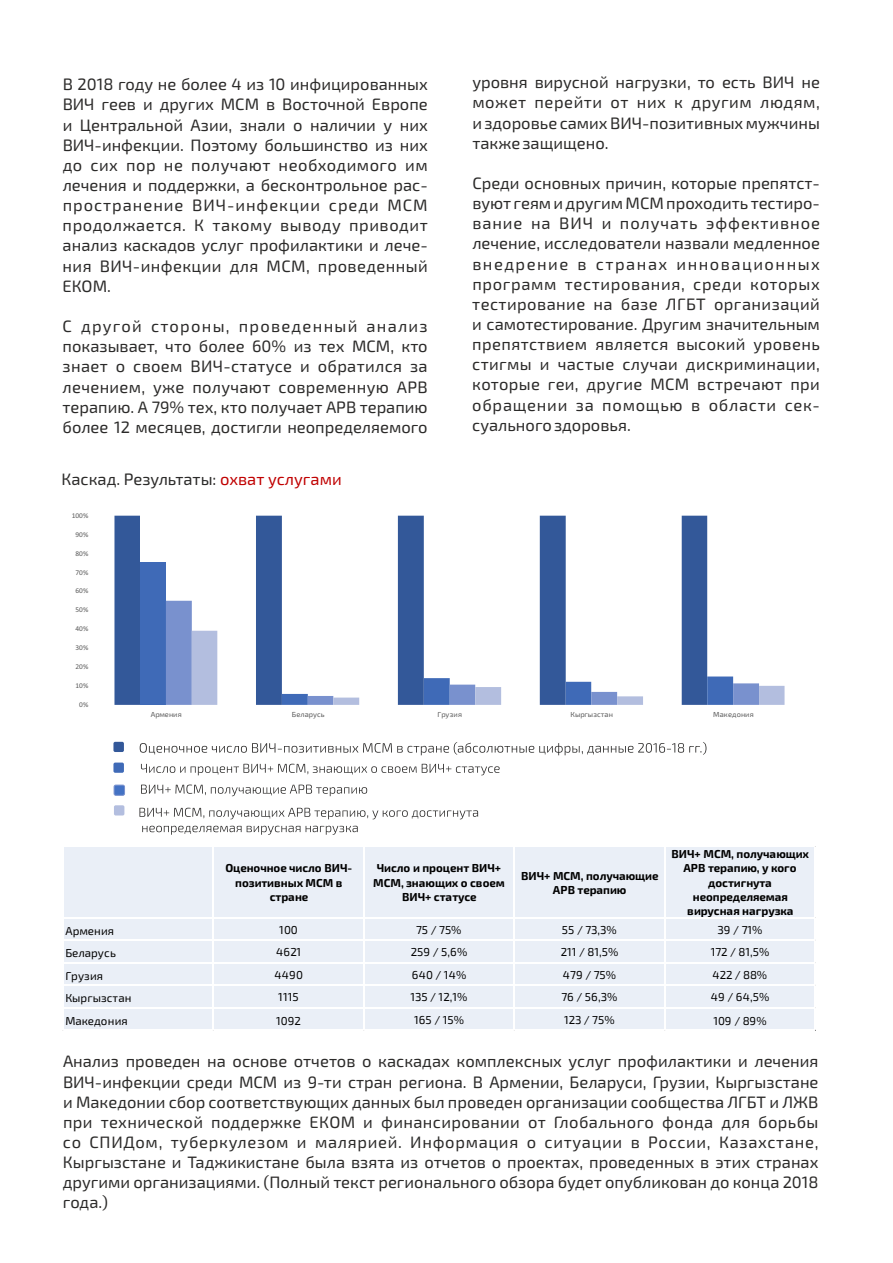
<style>
.page{position:relative;width:893px;height:1263px;background:#fff}
.page>*{position:absolute;margin:0;border:0;box-sizing:border-box;transform-origin:0 0}
.t1{font:16.5px/20.1px "Exo 2";color:#2b2a29;text-align:justify}
.t2{font:700 11.55px/14.1px "Exo 2";letter-spacing:-.01em;color:#000;text-align:center}
.t3{font:11.55px "Exo 2";color:#000}
.t4{font:7.35px "Exo 2";letter-spacing:.01em;color:#595959}
.t5{font:7.35px "Calibri";color:#595959}
.s1{color:#c00000}
</style>
<div class="page">
<svg style="left:139px;top:808px;width:339px;height:27px"></svg>
<div style="left:114px;top:785px;width:11px;height:10px;background:#4472c4;border:1px solid #7991ce;border-radius:2px"></div>
<div style="left:114px;top:805px;width:10px;height:10px;background:#b3bedf;border-radius:2px"></div>
<div style="left:113px;top:762px;width:11px;height:11px;background:#3f6ab7;border-radius:2px"></div>
<svg style="left:141px;top:764px;width:359px;height:11px"></svg>
<svg style="left:141px;top:784px;width:226px;height:12px"></svg>
<div style="left:113px;top:742px;width:11px;height:10px;background:#335899;border-radius:2px"></div>
<svg style="left:140px;top:742px;width:566px;height:13px"></svg>
<div style="left:63px;top:847px;width:753px;height:184px;background:#eaeff7"></div>
<hr style="left:63px;top:917px;width:753px;height:1px;background:#fff">
<hr style="left:63px;top:939px;width:753px;height:1px;background:#fff">
<hr style="left:63px;top:962px;width:753px;height:1px;background:#fff">
<hr style="left:63px;top:985px;width:753px;height:1px;background:#fff">
<hr style="left:63px;top:1007px;width:753px;height:1px;background:#fff">
<hr style="left:63px;top:846px;width:1px;height:185px;background:#fff">
<hr style="left:213px;top:847px;width:1px;height:184px;background:#fff">
<hr style="left:363px;top:847px;width:1px;height:184px;background:#fff">
<hr style="left:514px;top:847px;width:1px;height:184px;background:#fff">
<hr style="left:664px;top:847px;width:1px;height:184px;background:#fff">
<hr style="left:63px;top:1030px;width:753px;height:1px;background:#fff">
<hr style="left:815px;top:847px;width:1px;height:184px;background:#fff">
<svg style="left:114px;top:516px;width:593px;height:189px"></svg>
<div style="left:140px;top:563px;width:26px;height:142px;background:#3f6ab7"></div>
<svg style="left:166px;top:601px;width:542px;height:104px"></svg>
<svg style="left:192px;top:631px;width:592px;height:74px"></svg>
<p class="t1" style="left:63px;top:76px;width:367px">В 2018 году не более 4 из 10 инфицированных ВИЧ геев и других МСМ в Восточной Европе и Центральной Азии, знали о наличии у них ВИЧ-инфекции. Поэтому большинство из них до сих пор не получают необходимого им лечения и поддержки, а бесконтрольное рас&shy;пространение ВИЧ-инфекции среди МСМ продолжается. К такому выводу приводит анализ каскадов услуг профилактики и лече&shy;ния ВИЧ-инфекции для МСМ, проведенный ЕКОМ.</p>
<p class="t1" style="left:63px;top:318px;width:367px">С другой стороны, проведенный анализ показывает, что более 60% из тех МСМ, кто знает о своем ВИЧ-статусе и обратился за лечением, уже получают современную АРВ терапию. А 79% тех, кто получает АРВ терапию более 12 месяцев, достигли неопределяемого</p>
<p class="t1" style="left:62px;top:470px;width:282px">Каскад. Результаты: <span class="s1">охват услугами</span></p>
<p class="t5" style="left:72px;top:512px;width:18px">100%</p>
<p class="t5" style="left:76px;top:531px;width:14px">90%</p>
<p class="t5" style="left:76px;top:550px;width:14px">80%</p>
<p class="t5" style="left:76px;top:569px;width:14px">70%</p>
<p class="t5" style="left:76px;top:588px;width:14px">60%</p>
<p class="t5" style="left:76px;top:607px;width:14px">50%</p>
<p class="t5" style="left:76px;top:626px;width:14px">40%</p>
<p class="t5" style="left:76px;top:645px;width:14px">30%</p>
<p class="t5" style="left:76px;top:664px;width:14px">20%</p>
<p class="t5" style="left:76px;top:682px;width:14px">10%</p>
<p class="t5" style="left:79px;top:701px;width:11px">0%</p>
<p class="t1" style="left:472px;top:74px;width:349px">уровня вирусной нагрузки, то есть ВИЧ не может перейти от них к другим людям, и здоровье самих ВИЧ-позитивных мужчины также защищено.</p>
<p class="t1" style="left:472px;top:175px;width:349px">Среди основных причин, которые препятст&shy;вуют геям и другим МСМ проходить тестиро&shy;вание на ВИЧ и получать эффективное лечение, исследователи назвали медленное внедрение в странах инновационных программ тестирования, среди которых тестирование на базе ЛГБТ организаций и самотестирование. Другим значительным препятствием является высокий уровень стигмы и частые случаи дискриминации, которые геи, другие МСМ встречают при обращении за помощью в области сек&shy;суального здоровья.</p>
<p class="t4" style="left:151px;top:712px;width:33px">Армения</p>
<p class="t4" style="left:292px;top:712px;width:35px">Беларусь</p>
<p class="t4" style="left:438px;top:712px;width:26px">Грузия</p>
<p class="t4" style="left:570px;top:712px;width:44px">Кыргызстан</p>
<p class="t4" style="left:713px;top:712px;width:42px">Македония</p>
<p class="t2" style="left:225px;top:862px;width:128px">Оценочное число ВИЧ&shy;позитивных МСМ в стране</p>
<p class="t2" style="left:373px;top:862px;width:133px">Число и процент ВИЧ+<br>МСМ, знающих о своем<br>ВИЧ+ статусе</p>
<p class="t2" style="left:521px;top:870px;width:139px">ВИЧ+ МСМ, получающие<br>АРВ терапию</p>
<p class="t2" style="left:671px;top:848px;width:139px">ВИЧ+ МСМ, получающих<br>АРВ терапию, у кого достигнута неопределяемая вирусная нагрузка</p>
<p class="t3" style="left:65px;top:927px;width:50px">Армения</p>
<p class="t3" style="left:279px;top:926px;width:20px">100</p>
<p class="t3" style="left:416px;top:926px;width:47px">75 / 75%</p>
<p class="t3" style="left:562px;top:926px;width:56px">55 / 73,3%</p>
<p class="t3" style="left:718px;top:926px;width:46px">39 / 71%</p>
<p class="t3" style="left:65px;top:949px;width:52px">Беларусь</p>
<p class="t3" style="left:276px;top:948px;width:27px">4621</p>
<p class="t3" style="left:411px;top:948px;width:58px">259 / 5,6%</p>
<p class="t3" style="left:561px;top:948px;width:59px">211 / 81,5%</p>
<p class="t3" style="left:711px;top:948px;width:60px">172 / 81,5%</p>
<p class="t3" style="left:65px;top:972px;width:39px">Грузия</p>
<p class="t3" style="left:275px;top:971px;width:30px">4490</p>
<p class="t3" style="left:412px;top:971px;width:56px">640 / 14%</p>
<p class="t3" style="left:563px;top:971px;width:55px">479 / 75%</p>
<p class="t3" style="left:712px;top:971px;width:56px">422 / 88%</p>
<p class="t3" style="left:65px;top:994px;width:68px">Кыргызстан</p>
<p class="t3" style="left:278px;top:993px;width:22px">1115</p>
<p class="t3" style="left:410px;top:993px;width:58px">135 / 12,1%</p>
<p class="t3" style="left:561px;top:993px;width:57px">76 / 56,3%</p>
<p class="t3" style="left:711px;top:993px;width:60px">49 / 64,5%</p>
<p class="t3" style="left:65px;top:1017px;width:64px">Македония</p>
<p class="t3" style="left:276px;top:1017px;width:26px">1092</p>
<p class="t3" style="left:414px;top:1016px;width:52px">165 / 15%</p>
<p class="t3" style="left:564px;top:1016px;width:52px">123 / 75%</p>
<p class="t3" style="left:713px;top:1017px;width:55px">109 / 89%</p>
<p class="t1" style="left:63px;top:1053px;width:757px">Анализ проведен на основе отчетов о каскадах комплексных услуг профилактики и лечения ВИЧ-инфекции среди МСМ из 9-ти стран региона. В Армении, Беларуси, Грузии, Кыргызстане и Македонии сбор соответствующих данных был проведен организации сообщества ЛГБТ и ЛЖВ при технической поддержке ЕКОМ и финансировании от Глобального фонда для борьбы со СПИДом, туберкулезом и малярией. Информация о ситуации в России, Казахстане, Кыргызстане и Таджикистане была взята из отчетов о проектах, проведенных в этих странах другими организациями. (Полный текст регионального обзора будет опубликован до конца 2018 года.)</p>
</div>
